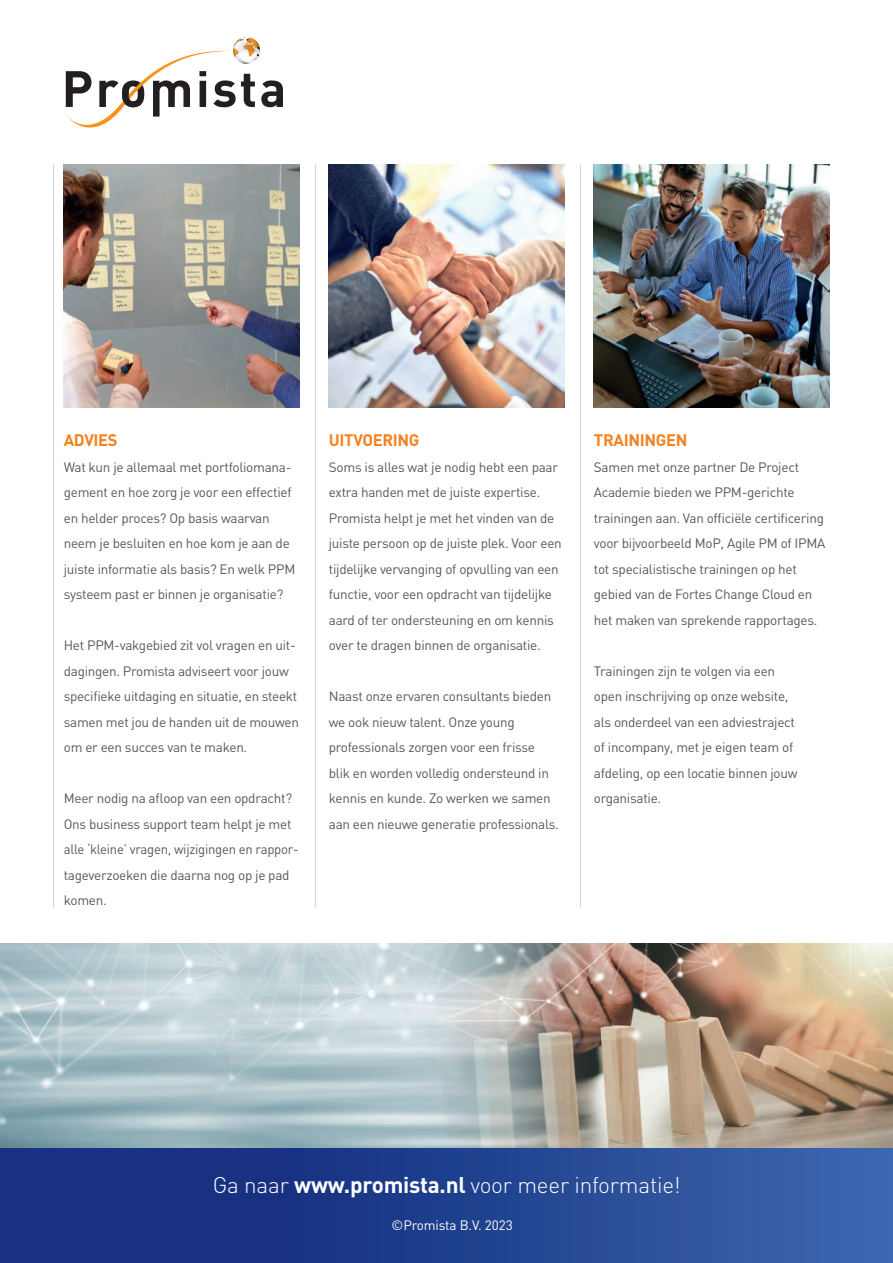
<style>
.page{position:relative;width:893px;height:1263px;background:#fff}
.page>*{position:absolute;margin:0;border:0;box-sizing:border-box;transform-origin:0 0}
.t1{font:300 22.5px "DIN";letter-spacing:-.01em;color:#fff}
.t2{font:700 16.5px "DIN";letter-spacing:-.02em;color:#f58220}
.t3{font:13.5px/25.5px "DIN";letter-spacing:-.02em;color:#57585a}
.t4{font:13.5px "DIN";letter-spacing:-.01em;color:#fff}
.s1{font-weight:700}
</style>
<div class="page">
<hr style="left:53px;top:165px;width:1px;height:742px;background:#d1d2d4">
<hr style="left:315px;top:165px;width:1px;height:742px;background:#d1d2d4">
<hr style="left:580px;top:165px;width:1px;height:742px;background:#d1d2d4">
<img style="left:64px;top:165px;width:235px;height:242px">
<img style="left:329px;top:165px;width:235px;height:242px">
<img style="left:594px;top:165px;width:235px;height:242px">
<div style="left:0;top:1141px;width:893px;height:122px;background:linear-gradient(to right,#0f2577,#3962ab)"></div>
<img style="left:0;top:944px;width:893px;height:204px">
<svg style="left:261px;top:80px;width:22px;height:27px"></svg>
<svg style="left:64px;top:51px;width:191px;height:77px"></svg>
<svg style="left:233px;top:37px;width:27px;height:27px"></svg>
<svg style="left:234px;top:37px;width:16px;height:8px"></svg>
<p class="t2" style="left:64px;top:430px;width:55px">ADVIES</p>
<p class="t3" style="left:64px;top:454px;width:233px">Wat kun je allemaal met portfoliomana&shy;gement en hoe zorg je voor een effectief en helder proces? Op basis waarvan neem je besluiten en hoe kom je aan de juiste informatie als basis? En welk PPM systeem past er binnen je organisatie?</p>
<p class="t3" style="left:64px;top:632px;width:237px">Het PPM-vakgebied zit vol vragen en uit&shy;dagingen. Promista adviseert voor jouw specifieke uitdaging en situatie, en steekt samen met jou de handen uit de mouwen om er een succes van te maken.</p>
<p class="t3" style="left:64px;top:785px;width:236px">Meer nodig na afloop van een opdracht?<br>Ons business support team helpt je met alle ‘kleine’ vragen, wijzigingen en rappor&shy;tageverzoeken die daarna nog op je pad komen.</p>
<p class="t2" style="left:329px;top:430px;width:92px">UITVOERING</p>
<p class="t3" style="left:329px;top:454px;width:234px">Soms is alles wat je nodig hebt een paar extra handen met de juiste expertise.<br>Promista helpt je met het vinden van de juiste persoon op de juiste plek. Voor een tijdelijke vervanging of opvulling van een functie, voor een opdracht van tijdelijke aard of ter ondersteuning en om kennis over te dragen binnen de organisatie.</p>
<p class="t3" style="left:329px;top:683px;width:232px">Naast onze ervaren consultants bieden we ook nieuw talent. Onze young professionals zorgen voor een frisse blik en worden volledig ondersteund in kennis en kunde. Zo werken we samen aan een nieuwe generatie professionals.</p>
<p class="t2" style="left:594px;top:430px;width:95px">TRAININGEN</p>
<p class="t3" style="left:594px;top:454px;width:233px">Samen met onze partner De Project Academie bieden we PPM-gerichte trainingen aan. Van officiële certificering voor bijvoorbeeld MoP, Agile PM of IPMA tot specialistische trainingen op het gebied van de Fortes Change Cloud en het maken van sprekende rapportages.</p>
<p class="t3" style="left:594px;top:658px;width:205px">Trainingen zijn te volgen via een open inschrijving op onze website, als onderdeel van een adviestraject of incompany, met je eigen team of afdeling, op een locatie binnen jouw organisatie.</p>
<p class="t1" style="left:213px;top:1171px;width:469px">Ga naar <span class="s1">www.promista.nl</span> voor meer informatie!</p>
<p class="t4" style="left:392px;top:1216px;width:123px">©Promista B.V. 2023</p>
</div>
